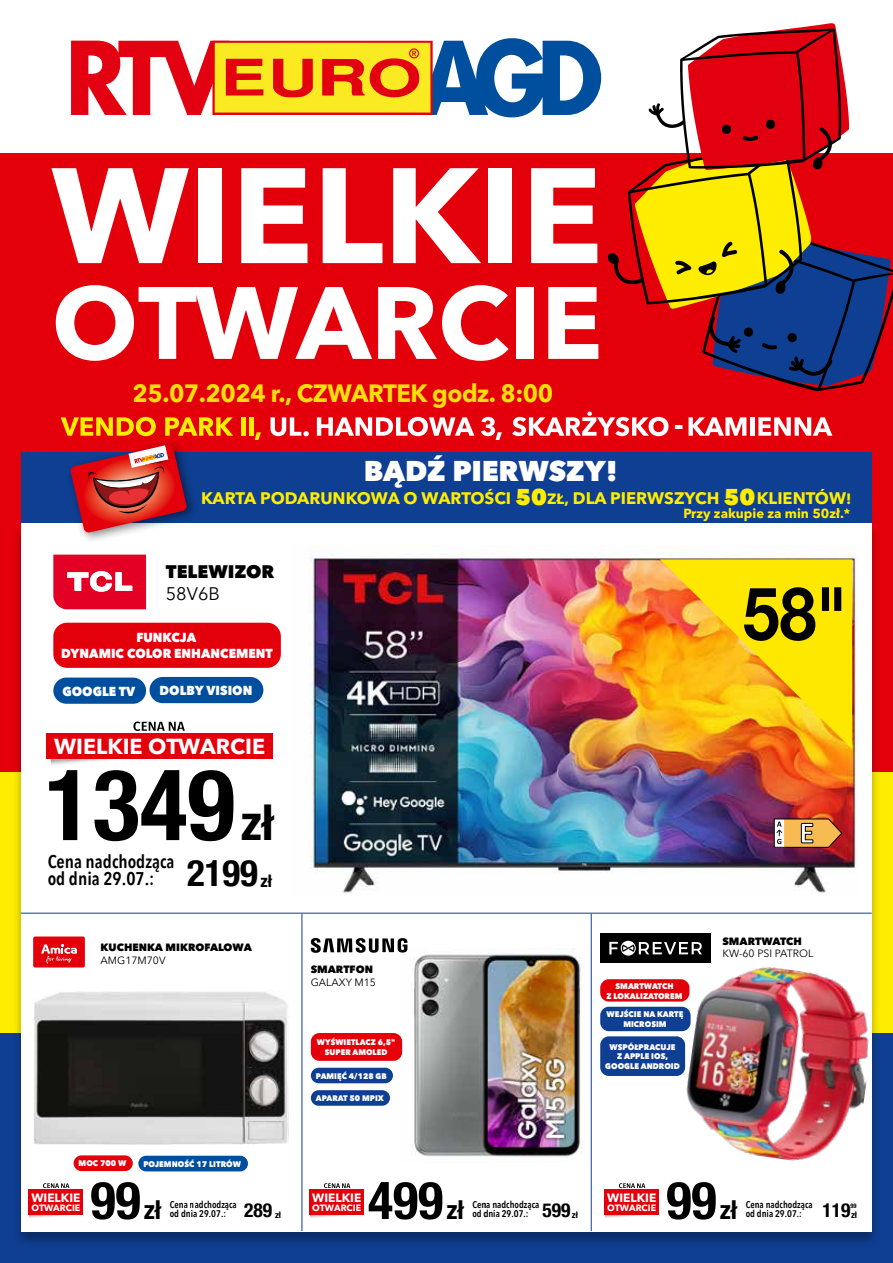
<style>
.page{position:relative;width:893px;height:1263px;background:#fff}
.page>*{position:absolute;margin:0;border:0;box-sizing:border-box;transform-origin:0 0}
.t1{font:700 134.1px "Avenir Next LT Pro";color:#fff}
.t2{font:700 101.4px "Avenir Next LT Pro";color:#fff}
.t3{font:700 condensed 98.85px "Helvetica Neue";color:#000}
.t4{font:700 73.65px "Helvetica Neue LT Pro";color:#000;scale:.9 1}
.t5{font:700 condensed 52.2px "Helvetica Neue";color:#000}
.t6{font:700 condensed 49.35px "Helvetica Neue";color:#000}
.t7{font:700 condensed 36.75px "Helvetica Neue";color:#000}
.t8{font:700 30.45px "Avenir Next LT Pro";color:#fff;scale:.96 1}
.t9{font:800 28.35px "Avenir Next LT Pro";letter-spacing:-.01em;color:#fff}
.t10{font:700 24.9px "Avenir Next LT Pro";letter-spacing:-.02em;color:#ffde0c;scale:.96 1}
.t11{font:700 21.6px "Avenir Next LT Pro";color:#fff}
.t12{font:700 condensed 19.5px "Helvetica Neue";color:#000}
.t13{font:600 18.3px/16.6px "Avenir Next Condensed";color:#000}
.t14{font:800 18px "Avenir Next LT Pro";color:#000}
.t15{font:18px "Avenir Next LT Pro";color:#000}
.t16{font:700 condensed 17.25px "Helvetica Neue";color:#000}
.t17{font:700 16.65px "Avenir Next LT Pro";color:#ffed00}
.t18{font:700 13.2px "Avenir Next LT Pro";color:#ffed00}
.t19{font:800 12.9px "Avenir Next LT Pro";color:#fff;scale:.95 1}
.t20{font:700 12px "Avenir Next LT Pro";color:#fff}
.t21{font:800 10.5px "Avenir Next LT Pro";color:#000}
.t22{font:10.5px "Avenir Next LT Pro";color:#000}
.t23{font:600 9.75px "Avenir Next Condensed";color:#000}
.t24{font:700 condensed 9.15px "Helvetica Neue";color:#000}
.t25{font:700 9px "Avenir Next LT Pro";color:#fff}
.t26{font:800 8.1px/9.8px "Avenir Next LT Pro";color:#fff;text-align:center;scale:.95 1}
.t27{font:700 condensed 6.3px "Helvetica Neue";color:#000}
.s1{font-weight:800;font-size:22.65px}
.s2{font-size:14.85px}
.s3{font-size:26.1px}
</style>
<div class="page">
<div style="left:0;top:512px;width:893px;height:262px;background:#e3000b"></div>
<div style="left:0;top:772px;width:893px;height:261px;background:#ffed00"></div>
<div style="left:0;top:1033px;width:893px;height:230px;background:#0f3f93"></div>
<div style="left:12px;top:523px;width:869px;height:726px;background:#000;opacity:.31"></div>
<div style="left:21px;top:523px;width:851px;height:708px;background:#fff"></div>
<img style="left:34px;top:990px;width:255px;height:154px">
<img style="left:402px;top:949px;width:189px;height:213px">
<img style="left:679px;top:958px;width:201px;height:211px">
<img style="left:293px;top:546px;width:565px;height:349px">
<svg style="left:660px;top:559px;width:192px;height:190px;background:#fac80d"></svg>
<div style="left:53px;top:623px;width:228px;height:45px;background:#e3000b;border-radius:14px"></div>
<div style="left:150px;top:677px;width:113px;height:26px;background:#004e9e;border-radius:13px"></div>
<svg style="left:53px;top:555px;width:93px;height:54px;background:#e72543"></svg>
<div style="left:53px;top:677px;width:93px;height:27px;background:#004e9e;border-radius:13px"></div>
<div style="left:33px;top:936px;width:52px;height:31px;background:#e3000b;border-radius:2px"></div>
<svg style="left:41px;top:944px;width:36px;height:19px"></svg>
<div style="left:74px;top:1155px;width:59px;height:16px;background:#e3000b;border-radius:8px"></div>
<div style="left:138px;top:1156px;width:110px;height:15px;background:#004e9e;border-radius:8px"></div>
<div style="left:311px;top:1033px;width:91px;height:28px;background:#e3000b;border-radius:9px"></div>
<div style="left:311px;top:1068px;width:82px;height:15px;background:#0f3f93;border-radius:8px"></div>
<div style="left:311px;top:1090px;width:79px;height:16px;background:#0f3f93;border-radius:8px"></div>
<svg style="left:311px;top:938px;width:96px;height:15px"></svg>
<div style="left:600px;top:979px;width:89px;height:22px;background:#e3000b;border-radius:9px"></div>
<div style="left:600px;top:1007px;width:91px;height:24px;background:#0f3f93;border-radius:9px"></div>
<div style="left:600px;top:1036px;width:85px;height:40px;background:#0f3f93;border-radius:9px"></div>
<div style="left:600px;top:933px;width:111px;height:30px;background:#000"></div>
<svg style="left:609px;top:941px;width:93px;height:15px"></svg>
<svg style="left:774px;top:819px;width:68px;height:29px;background:#d19d5d"></svg>
<img style="left:29px;top:1215px;width:54px;height:5px">
<div style="left:28px;top:1189px;width:55px;height:26px;background:#e3000b"></div>
<svg style="left:43px;top:1183px;width:26px;height:5px"></svg>
<img style="left:310px;top:1215px;width:54px;height:5px">
<div style="left:309px;top:1189px;width:55px;height:26px;background:#e3000b"></div>
<svg style="left:324px;top:1183px;width:26px;height:5px"></svg>
<img style="left:605px;top:1215px;width:54px;height:5px">
<div style="left:604px;top:1189px;width:55px;height:26px;background:#e3000b"></div>
<svg style="left:619px;top:1183px;width:26px;height:5px"></svg>
<img style="left:51px;top:763px;width:85px;height:6px">
<img style="left:48px;top:759px;width:219px;height:4px">
<div style="left:46px;top:733px;width:226px;height:26px;background:#e3000b"></div>
<svg style="left:133px;top:721px;width:52px;height:10px"></svg>
<div style="left:0;top:147px;width:893px;height:368px;background:#e3000b"></div>
<div style="left:21px;top:452px;width:851px;height:71px;background:#0f3f93"></div>
<div style="left:0;top:0;width:893px;height:153px;background:#fff"></div>
<div style="left:65px;top:439px;width:133px;height:105px;background:#000;opacity:.48"></div>
<svg style="left:70px;top:445px;width:117px;height:88px"></svg>
<svg style="left:61px;top:417px;width:95px;height:19px"></svg>
<svg style="left:165px;top:417px;width:68px;height:19px"></svg>
<hr style="left:241px;top:417px;width:4px;height:19px;background:#ffed00">
<hr style="left:249px;top:417px;width:4px;height:19px;background:#ffed00">
<svg style="left:271px;top:417px;width:38px;height:19px"></svg>
<svg style="left:317px;top:417px;width:157px;height:19px"></svg>
<svg style="left:481px;top:417px;width:21px;height:23px"></svg>
<svg style="left:512px;top:411px;width:156px;height:25px"></svg>
<svg style="left:688px;top:417px;width:58px;height:19px"></svg>
<div style="left:750px;top:417px;width:5px;height:19px;background:#fff"></div>
<svg style="left:758px;top:417px;width:74px;height:19px"></svg>
<svg style="left:71px;top:23px;width:822px;height:368px"></svg>
<svg style="left:255px;top:432px;width:6px;height:8px"></svg>
<hr style="left:21px;top:913px;width:851px;height:1px;background:#0f3f93">
<hr style="left:302px;top:913px;width:1px;height:318px;background:#0f3f93">
<hr style="left:591px;top:913px;width:1px;height:318px;background:#0f3f93">
<h1 class="t1" style="left:51px;top:134px;width:553px">WIELKIE</h1>
<h2 class="t2" style="left:52px;top:261px;width:552px">OTWARCIE</h2>
<h3 class="t10" style="left:133px;top:378px;width:440px">25.07.2024 r., CZWARTEK godz. 8:00</h3>
<h3 class="t8" style="left:674px;top:406px;width:11px">-</h3>
<h3 class="t9" style="left:364px;top:454px;width:256px">BĄDŹ PIERWSZY!</h3>
<h3 class="t17" style="left:201px;top:488px;width:652px">KARTA PODARUNKOWA O WARTOŚCI <span class="s1">50</span><span class="s2">ZŁ,</span> DLA PIERWSZYCH <span class="s1">50</span> KLIENTÓW<span class="s2">!</span></h3>
<h3 class="t14" style="left:166px;top:561px;width:110px">TELEWIZOR</h3>
<h3 class="t15" style="left:166px;top:583px;width:56px">58V6B</h3>
<h3 class="t19" style="left:136px;top:630px;width:65px">FUNKCJA</h3>
<h3 class="t19" style="left:61px;top:645px;width:224px">DYNAMIC COLOR ENHANCEMENT</h3>
<h3 class="t19" style="left:160px;top:683px;width:99px">DOLBY VISION</h3>
<h3 class="t19" style="left:62px;top:683px;width:78px">GOOGLE TV</h3>
<h3 class="t11" style="left:54px;top:733px;width:212px">WIELKIE OTWARCIE</h3>
<h3 class="t3" style="left:45px;top:723px;width:191px">1349</h3>
<h3 class="t7" style="left:187px;top:842px;width:72px">2199</h3>
<h3 class="t6" style="left:241px;top:781px;width:34px">zł</h3>
<h3 class="t16" style="left:261px;top:866px;width:13px">zł</h3>
<h3 class="t13" style="left:48px;top:853px;width:128px">Cena nadchodząca od dnia 29.07.:</h3>
<p class="t21" style="left:101px;top:941px;width:153px">KUCHENKA MIKROFALOWA</p>
<p class="t22" style="left:101px;top:954px;width:67px">AMG17M70V</p>
<p class="t26" style="left:79px;top:1158px;width:52px">MOC 700 W</p>
<p class="t26" style="left:143px;top:1159px;width:104px">POJEMNOŚĆ 17 LITRÓW</p>
<p class="t21" style="left:311px;top:963px;width:64px">SMARTFON</p>
<p class="t22" style="left:311px;top:976px;width:67px">GALAXY M15</p>
<p class="t26" style="left:317px;top:1038px;width:84px">WYŚWIETLACZ 6,5"<br>SUPER AMOLED</p>
<p class="t26" style="left:316px;top:1071px;width:76px">PAMIĘĆ 4/128 GB</p>
<p class="t26" style="left:316px;top:1093px;width:73px">APARAT 50 MPIX</p>
<h3 class="t18" style="left:683px;top:505px;width:168px">Przy zakupie za min 50zł.*</h3>
<h3 class="t4" style="left:743px;top:568px;width:117px">58"</h3>
<p class="t26" style="left:607px;top:981px;width:81px">SMARTWATCH<br>Z LOKALIZATOREM</p>
<p class="t26" style="left:606px;top:1009px;width:83px">WEJŚCIE NA KARTĘ<br>MICROSIM</p>
<p class="t26" style="left:605px;top:1042px;width:80px">WSPÓŁPRACUJE<br>Z APPLE IOS,<br>GOOGLE ANDROID</p>
<p class="t21" style="left:722px;top:934px;width:81px">SMARTWATCH</p>
<p class="t22" style="left:722px;top:947px;width:92px">KW-60 PSI PATROL</p>
<h3 class="t5" style="left:90px;top:1157px;width:72px">99<span class="s3">zł</span></h3>
<h3 class="t5" style="left:368px;top:1157px;width:97px">499<span class="s3">zł</span></h3>
<h3 class="t5" style="left:666px;top:1157px;width:72px">99<span class="s3">zł</span></h3>
<h3 class="t20" style="left:31px;top:1190px;width:51px">WIELKIE</h3>
<p class="t25" style="left:31px;top:1202px;width:50px">OTWARCIE</p>
<p class="t23" style="left:472px;top:1196px;width:68px">Cena nadchodząca</p>
<h3 class="t20" style="left:312px;top:1190px;width:51px">WIELKIE</h3>
<p class="t25" style="left:312px;top:1202px;width:50px">OTWARCIE</p>
<p class="t23" style="left:746px;top:1196px;width:68px">Cena nadchodząca</p>
<h3 class="t20" style="left:607px;top:1190px;width:51px">WIELKIE</h3>
<p class="t25" style="left:607px;top:1202px;width:50px">OTWARCIE</p>
<p class="t27" style="left:850px;top:1200px;width:8px">99</p>
<p class="t23" style="left:170px;top:1196px;width:68px">Cena nadchodząca</p>
<h3 class="t12" style="left:244px;top:1194px;width:29px">289</h3>
<h3 class="t12" style="left:543px;top:1194px;width:29px">599</h3>
<h3 class="t12" style="left:822px;top:1194px;width:29px">119</h3>
<p class="t23" style="left:170px;top:1205px;width:58px">od dnia 29.07.:</p>
<p class="t24" style="left:275px;top:1207px;width:8px">zł</p>
<p class="t23" style="left:472px;top:1205px;width:58px">od dnia 29.07.:</p>
<p class="t24" style="left:572px;top:1207px;width:8px">zł</p>
<p class="t23" style="left:746px;top:1205px;width:58px">od dnia 29.07.:</p>
<p class="t24" style="left:851px;top:1207px;width:8px">zł</p>
</div>
